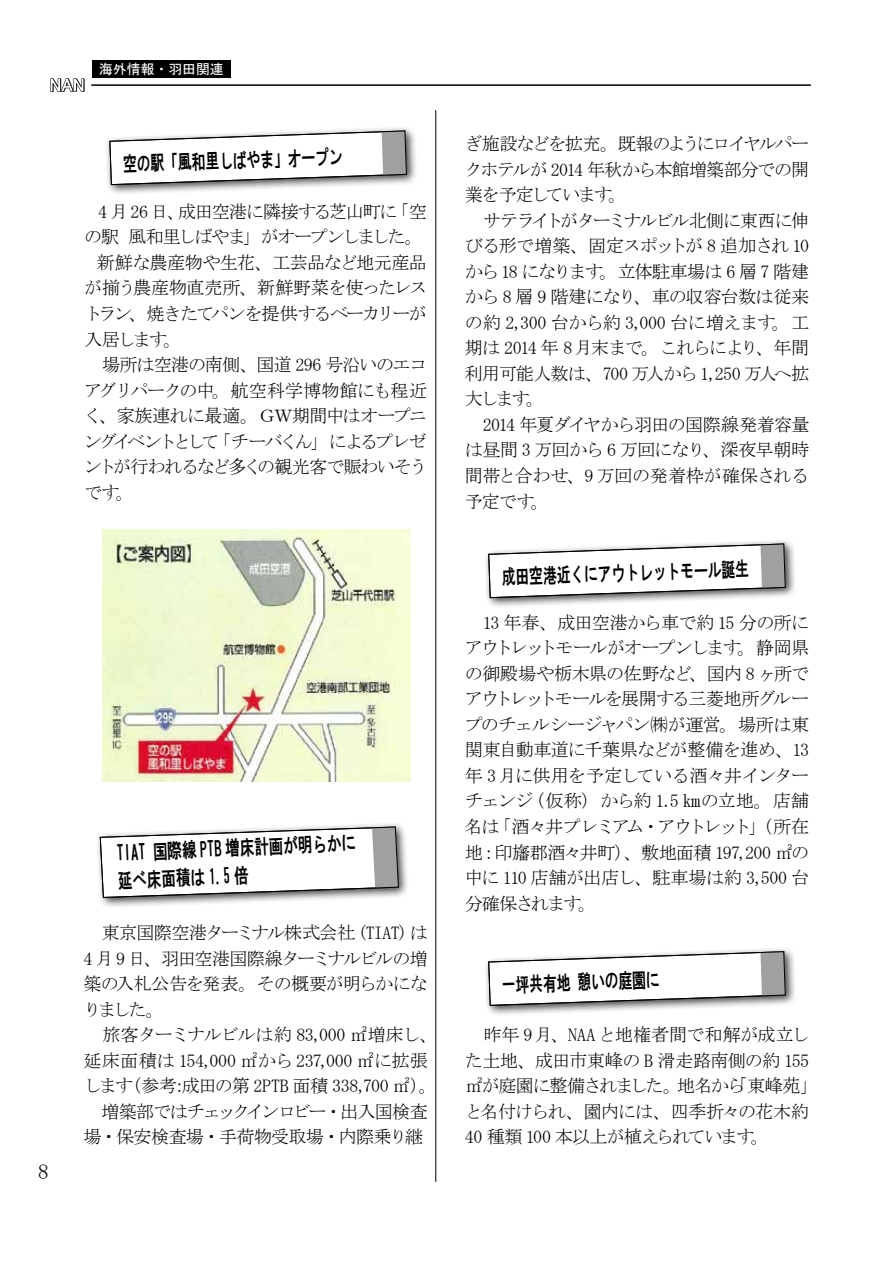
<style>
.page{position:relative;width:893px;height:1263px;background:#fff}
.page>*{position:absolute;margin:0;border:0;box-sizing:border-box;transform-origin:0 0}
.t1{font:21.3px "MS Mincho";color:#000}
.t2{font:20.25px "HG Gothic E";color:#000;scale:.68 1}
.t3{font:20.25px/27.3px "HG Gothic E";color:#000;scale:.72 1}
.t4{font:18px/25.5px "MS Mincho";letter-spacing:-.055em;color:#000}
.t5{font:18px/25.5px "MS Mincho";letter-spacing:-.025em;color:#000}
.t6{font:18px "MS Mincho";letter-spacing:-.03em;color:#000}
.t7{font:18px/25.5px "MS Mincho";letter-spacing:-.035em;color:#000;text-align:right}
.t8{font:18px/25.5px "MS Mincho";letter-spacing:-.105em;color:#000}
.t9{font:18px "MS Mincho";letter-spacing:-.075em;color:#000}
.t10{font:18px "MS Mincho";letter-spacing:-.095em;color:#000}
.t11{font:18px "MS Mincho";letter-spacing:-.1em;color:#000}
.t12{font:18px "MS Mincho";letter-spacing:-.085em;color:#000}
.t13{font:18px "MS Mincho";letter-spacing:-.09em;color:#000}
.t14{font:18px "MS Mincho";letter-spacing:-.015em;color:#000}
.t15{font:18px "MS Mincho";letter-spacing:-.01em;color:#000}
.t16{font:18px "MS Mincho";letter-spacing:-.12em;color:#000}
.t17{font:18px "MS Mincho";letter-spacing:-.02em;color:#000}
.t18{font:18px "MS Mincho";letter-spacing:-.13em;color:#000}
.t19{font:18px "MS Mincho";letter-spacing:-.21em;color:#000}
.t20{font:13.8px "MS P Gothic";color:#fff}
</style>
<div class="page">
<svg style="left:50px;top:78px;width:35px;height:14px"></svg>
<hr style="left:92px;top:84px;width:718px;height:2px;background:#000">
<div style="left:93px;top:60px;width:138px;height:17px;background:#000"></div>
<hr style="left:436px;top:110px;width:1px;height:1071px;background:#000">
<div style="left:95px;top:821px;width:315px;height:87px;background:#000;opacity:.75"></div>
<svg style="left:100px;top:826px;width:299px;height:72px"></svg>
<img style="left:103px;top:530px;width:307px;height:251px">
<div style="left:483px;top:538px;width:314px;height:71px;background:#000;opacity:.75"></div>
<svg style="left:488px;top:543px;width:298px;height:55px"></svg>
<div style="left:483px;top:946px;width:314px;height:70px;background:#000;opacity:.75"></div>
<svg style="left:488px;top:951px;width:298px;height:55px"></svg>
<div style="left:104px;top:125px;width:314px;height:71px;background:#000;opacity:.75"></div>
<svg style="left:109px;top:131px;width:298px;height:54px"></svg>
<p class="t20" style="left:99px;top:62px;width:126px">海外情報・羽田関連</p>
<p class="t2" style="left:123px;top:154px;width:325px;rotate:-2deg">空の駅「風和里しばやま」オープン</p>
<p class="t4" style="left:178px;top:199px;width:221px">成田空港に隣接する芝山町に</p>
<p class="t4" style="left:391px;top:199px;width:38px">「空</p>
<p class="t4" style="left:98px;top:199px;width:88px">4 月 26 日、</p>
<p class="t9" style="left:128px;top:228px;width:119px">風和里しばやま</p>
<p class="t18" style="left:243px;top:228px;width:182px">」がオープンしました。</p>
<p class="t4" style="left:84px;top:224px;width:37px">の駅</p>
<p class="t6" style="left:97px;top:253px;width:332px">新鮮な農産物や生花、工芸品など地元産品</p>
<p class="t6" style="left:84px;top:279px;width:344px">が揃う農産物直売所、新鮮野菜を使ったレス</p>
<p class="t13" style="left:128px;top:304px;width:300px">、焼きたてパンを提供するベーカリーが</p>
<p class="t4" style="left:84px;top:301px;width:49px">トラン</p>
<p class="t4" style="left:84px;top:326px;width:85px">入居します</p>
<p class="t4" style="left:84px;top:352px;width:344px">　場所は空港の南側、国道 296 号沿いのエコ</p>
<p class="t4" style="left:84px;top:377px;width:344px">アグリパークの中。航空科学博物館にも程近</p>
<p class="t4" style="left:99px;top:403px;width:330px">、家族連れに最適。ＧＷ期間中はオープニ</p>
<p class="t4" style="left:164px;top:326px;width:20px">。</p>
<p class="t4" style="left:84px;top:403px;width:20px">く</p>
<p class="t16" style="left:213px;top:432px;width:216px">「チーバくん」によるプレゼ</p>
<p class="t19" style="left:84px;top:432px;width:137px">ングイベントとして</p>
<p class="t9" style="left:84px;top:458px;width:344px">ントが行われるなど多くの観光客で賑わいそう</p>
<p class="t4" style="left:116px;top:479px;width:20px">。</p>
<p class="t4" style="left:84px;top:479px;width:37px">です</p>
<p class="t1" style="left:38px;top:1160px;width:12px">8</p>
<p class="t3" style="left:116px;top:840px;width:335px;rotate:-3deg">TIAT 国際線 PTB 増床計画が明らかに延べ床面積は 1.5 倍</p>
<p class="t4" style="left:83px;top:920px;width:346px">　東京国際空港ターミナル株式会社 (TIAT) は</p>
<p class="t9" style="left:83px;top:949px;width:346px">4 月 9 日、羽田空港国際線ターミナルビルの増</p>
<p class="t4" style="left:83px;top:971px;width:346px">築の入札公告を発表。その概要が明らかにな</p>
<p class="t4" style="left:83px;top:996px;width:82px">りました。</p>
<p class="t6" style="left:83px;top:1026px;width:355px">　旅客ターミナルビルは約 83,000 ㎡増床し、</p>
<p class="t14" style="left:83px;top:1051px;width:346px">延床面積は 154,000 ㎡から 237,000 ㎡に拡張</p>
<p class="t5" style="left:123px;top:1073px;width:315px">（参考成田の第 2PTB 面積 338,700 ㎡。(</p>
<p class="t4" style="left:83px;top:1073px;width:346px">します<br>　増築部ではチェックインロビー・出入国検査場・保安検査場・手荷物受取場・内際乗り継</p>
<p class="t4" style="left:170px;top:1073px;width:20px">：</p>
<p class="t11" style="left:465px;top:135px;width:346px">ぎ施設などを拡充。既報のようにロイヤルパー</p>
<p class="t4" style="left:465px;top:156px;width:346px">クホテルが 2014 年秋から本館増築部分での開</p>
<p class="t4" style="left:609px;top:182px;width:20px">。</p>
<p class="t12" style="left:465px;top:186px;width:149px">業を予定しています</p>
<p class="t10" style="left:465px;top:211px;width:346px">　サテライトがターミナルビル北側に東西に伸</p>
<p class="t4" style="left:465px;top:233px;width:346px">びる形で増築、固定スポットが 8 追加され 10</p>
<p class="t6" style="left:599px;top:262px;width:211px">。立体駐車場は 6 層 7 階建</p>
<p class="t13" style="left:465px;top:262px;width:140px">から 18 になります</p>
<p class="t4" style="left:465px;top:284px;width:173px">から 8 層 9 階建になり</p>
<p class="t6" style="left:633px;top:288px;width:178px">、車の収容台数は従来</p>
<p class="t5" style="left:755px;top:310px;width:56px;text-indent:-290px">の約 2,300 台から約 3,000 台に増えます<br>、年間</p>
<p class="t4" style="left:772px;top:310px;width:39px">。工</p>
<p class="t12" style="left:465px;top:339px;width:295px">期は 2014 年 8 月末まで。これらにより</p>
<p class="t4" style="left:465px;top:361px;width:346px">利用可能人数は、700 万人から 1,250 万人へ拡</p>
<p class="t4" style="left:526px;top:386px;width:20px">。</p>
<p class="t4" style="left:465px;top:386px;width:67px">大します</p>
<p class="t4" style="left:465px;top:412px;width:346px">　2014 年夏ダイヤから羽田の国際線発着容量</p>
<p class="t4" style="left:702px;top:437px;width:109px">、深夜早朝時</p>
<p class="t4" style="left:465px;top:437px;width:242px">は昼間 3 万回から 6 万回になり</p>
<p class="t5" style="left:465px;top:463px;width:346px">間帯と合わせ、9 万回の発着枠が確保される</p>
<p class="t4" style="left:531px;top:488px;width:20px">。</p>
<p class="t4" style="left:465px;top:488px;width:71px">予定です</p>
<p class="t2" style="left:502px;top:567px;width:365px;rotate:-2deg">成田空港近くにアウトレットモール誕生</p>
<p class="t7" style="left:465px;top:610px;width:346px">　13 年春、成田空港から車で約 15 分の所に。静岡県</p>
<p class="t8" style="left:688px;top:635px;width:122px;text-indent:-224px">アウトレットモールがオープンします<br>、国内 8 ヶ所で</p>
<p class="t17" style="left:465px;top:664px;width:228px">の御殿場や栃木県の佐野など</p>
<p class="t8" style="left:465px;top:686px;width:346px">アウトレットモールを展開する三菱地所グルー</p>
<p class="t4" style="left:465px;top:712px;width:346px">プのチェルシージャパン㈱が運営。場所は東</p>
<p class="t4" style="left:465px;top:737px;width:346px">関東自動車道に千葉県などが整備を進め、13</p>
<p class="t7" style="left:465px;top:763px;width:346px">年 3 月に供用を予定している酒々井インター</p>
<p class="t5" style="left:527px;top:788px;width:284px">（仮称）から約 1.5 ㎞の立地。店舗</p>
<p class="t4" style="left:465px;top:788px;width:70px">チェンジ</p>
<p class="t4" style="left:748px;top:814px;width:62px">」（所在</p>
<p class="t8" style="left:493px;top:814px;width:260px">「酒々井プレミアム・アウトレット</p>
<p class="t7" style="left:495px;top:814px;width:316px;text-align:left;text-indent:-30px">名は<br>印旛郡酒々井町）、敷地面積 197,200 ㎡の</p>
<p class="t4" style="left:465px;top:839px;width:20px">地</p>
<p class="t5" style="left:465px;top:865px;width:346px">中に 110 店舗が出店し、駐車場は約 3,500 台</p>
<p class="t4" style="left:578px;top:890px;width:20px">。</p>
<p class="t4" style="left:480px;top:839px;width:20px">：</p>
<p class="t11" style="left:465px;top:894px;width:118px">分確保されます</p>
<p class="t2" style="left:502px;top:974px;width:234px;rotate:-2deg">一坪共有地憩いの庭園に</p>
<p class="t15" style="left:550px;top:1026px;width:260px">、NAA と地権者間で和解が成立し</p>
<p class="t4" style="left:465px;top:1022px;width:90px">　昨年9月</p>
<p class="t6" style="left:465px;top:1051px;width:346px">た土地、成田市東峰の B 滑走路南側の約 155</p>
<p class="t4" style="left:729px;top:1073px;width:91px">「東峰苑「</p>
<p class="t10" style="left:465px;top:1077px;width:218px">㎡が庭園に整備されました。</p>
<p class="t4" style="left:465px;top:1098px;width:346px">と名付けられ、園内には、四季折々の花木約</p>
<p class="t4" style="left:751px;top:1124px;width:20px">。</p>
<p class="t4" style="left:677px;top:1073px;width:70px">地名から</p>
<p class="t4" style="left:465px;top:1124px;width:291px">40 種類 100 本以上が植えられています</p>
</div>
